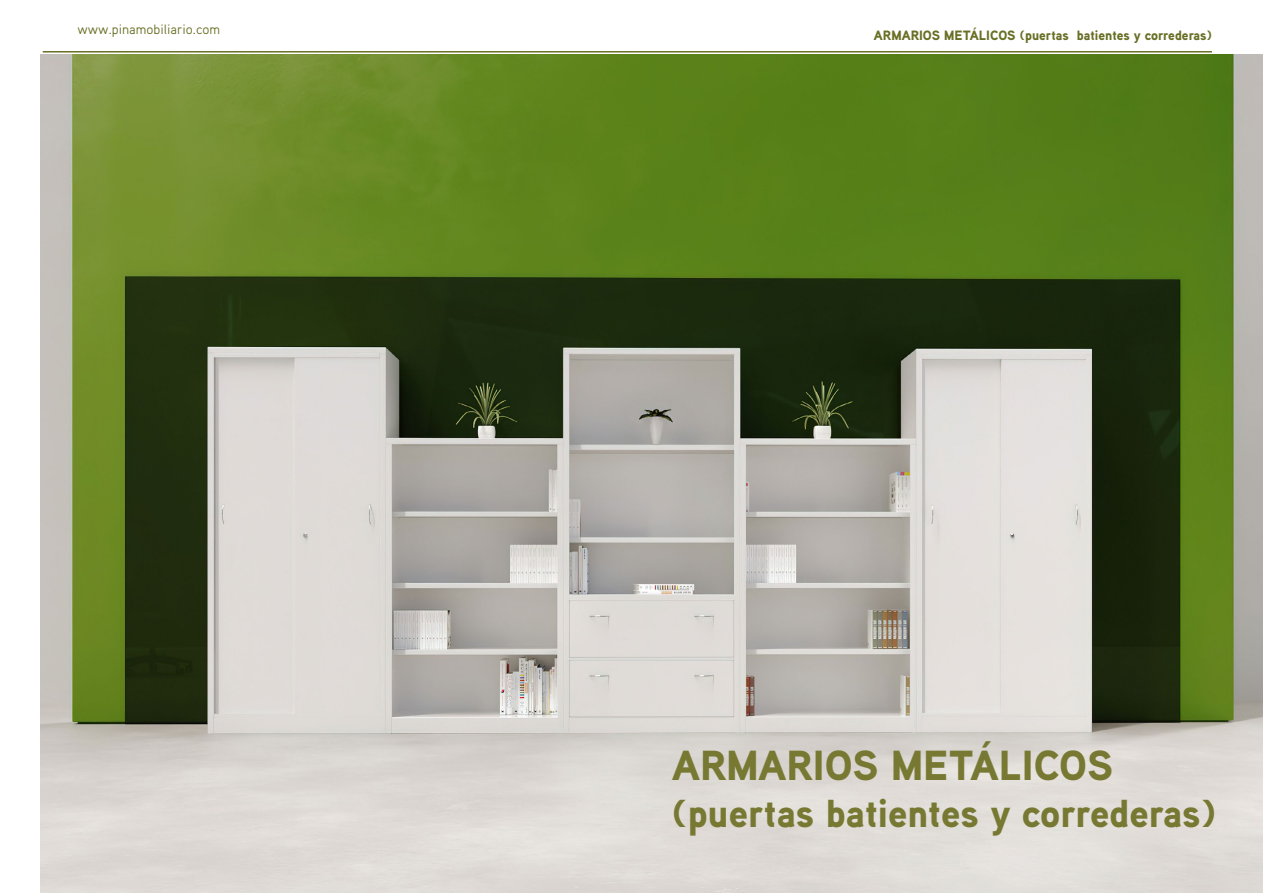
<style>
.page{position:relative;width:1263px;height:893px;background:#fff}
.page>*{position:absolute;margin:0;border:0;box-sizing:border-box;transform-origin:0 0}
.t1{font:900 42px "Aaux Pro";color:#777933}
.t2{font:900 39px "Aaux Pro";color:#777933}
.t3{font:900 13.5px "Aaux Pro";color:#696f25}
.t4{font:13.5px "Aaux Pro";color:#696f25}
</style>
<div class="page">
<img style="left:40px;top:54px;width:1223px;height:839px">
<hr style="left:43px;top:51px;width:1169px;height:2px;background:#696f25">
<p class="t4" style="left:78px;top:21px;width:144px">www.pinamobiliario.com</p>
<p class="t3" style="left:874px;top:26px;width:339px">ARMARIOS METÁLICOS (puertas batientes y correderas)</p>
<h1 class="t1" style="left:672px;top:738px;width:442px">ARMARIOS METÁLICOS</h1>
<h2 class="t2" style="left:672px;top:788px;width:545px">(puertas batientes y correderas)</h2>
</div>
